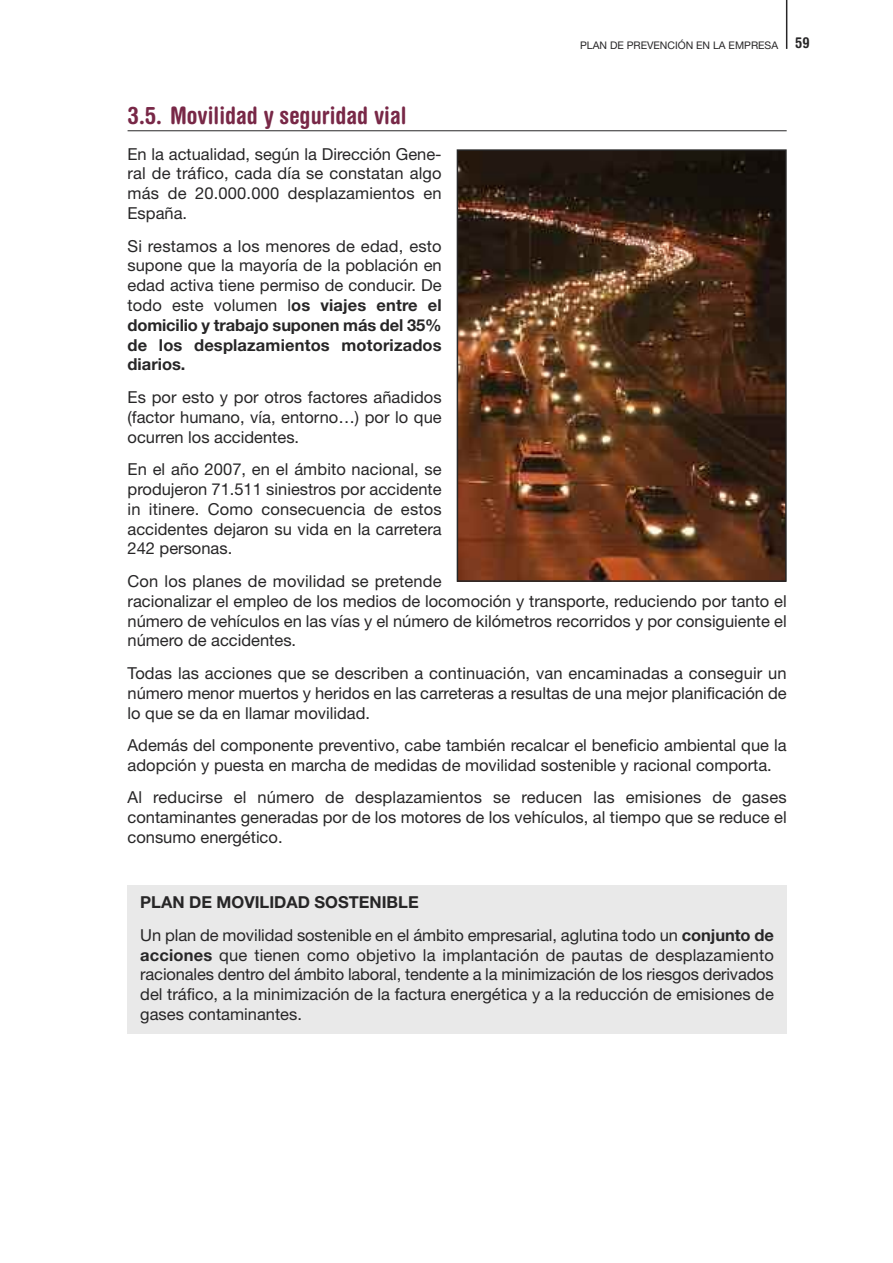
<style>
.page{position:relative;width:893px;height:1263px;background:#fff}
.page>*{position:absolute;margin:0;border:0;box-sizing:border-box;transform-origin:0 0}
.t1{font:700 condensed 24px "Helvetica Rounded";color:#782847}
.t2{font:16.5px/19.8px "Helvetica Neue";color:#272627;text-align:justify}
.t3{font:10.5px "Helvetica Neue";color:#272627}
.s1{font-family:"Helvetica Rounded";font-weight:700;font-stretch:condensed;font-size:15px}
.s2{font-weight:700}
</style>
<div class="page">
<div style="left:128px;top:885px;width:659px;height:148px;background:#e9e9e9"></div>
<hr style="left:128px;top:131px;width:659px;height:1px;background:#272627">
<hr style="left:786px;top:0;width:1px;height:49px;background:#272627">
<img style="left:460px;top:152px;width:324px;height:427px">
<div style="left:457px;top:149px;width:330px;height:433px;border:2px solid #272627"></div>
<p class="t3" style="left:580px;top:41px;width:231px">PLAN DE PREVENCIÓN EN LA EMPRESA <span class="s1">59</span></p>
<h1 class="t1" style="left:128px;top:107px;width:280px">3.5. Movilidad y seguridad vial</h1>
<p class="t2" style="left:128px;top:145px;width:316px">En la actualidad, según la Dirección Gene&shy;ral de tráfico, cada día se constatan algo más de 20.000.000 desplazamientos en España.</p>
<p class="t2" style="left:128px;top:237px;width:316px">Si restamos a los menores de edad, esto supone que la mayoría de la población en edad activa tiene permiso de conducir. De todo este volumen l<span class="s2">os viajes entre el domicilio y trabajo suponen más del 35% de los desplazamientos motorizados diarios.</span></p>
<p class="t2" style="left:128px;top:389px;width:316px">Es por esto y por otros factores añadidos (factor humano, vía, entorno…) por lo que ocurren los accidentes.</p>
<p class="t2" style="left:128px;top:461px;width:316px">En el año 2007, en el ámbito nacional, se produjeron 71.511 siniestros por accidente in itinere. Como consecuencia de estos accidentes dejaron su vida en la carretera 242 personas.</p>
<p class="t2" style="left:128px;top:573px;width:661px;text-align:left">Con los planes de movilidad se pretende<br>racionalizar el empleo de los medios de locomoción y transporte, reduciendo por tanto el número de vehículos en las vías y el número de kilómetros recorridos y por consiguiente el número de accidentes.</p>
<p class="t2" style="left:128px;top:665px;width:661px">Todas las acciones que se describen a continuación, van encaminadas a conseguir un número menor muertos y heridos en las carreteras a resultas de una mejor planificación de lo que se da en llamar movilidad.</p>
<p class="t2" style="left:128px;top:737px;width:661px">Además del componente preventivo, cabe también recalcar el beneficio ambiental que la adopción y puesta en marcha de medidas de movilidad sostenible y racional comporta.</p>
<p class="t2" style="left:128px;top:789px;width:661px">Al reducirse el número de desplazamientos se reducen las emisiones de gases contaminantes generadas por de los motores de los vehículos, al tiempo que se reduce el consumo energético.</p>
<p class="t2" style="left:140px;top:888px;width:635px;line-height:32.5px"><span class="s2">PLAN DE MOVILIDAD SOSTENIBLE<br></span>Un plan de movilidad sostenible en el ámbito empresarial, aglutina todo un <span class="s2">conjunto de</span></p>
<p class="t2" style="left:140px;top:946px;width:635px"><span class="s2">acciones</span> que tienen como objetivo la implantación de pautas de desplazamiento racionales dentro del ámbito laboral, tendente a la minimización de los riesgos derivados del tráfico, a la minimización de la factura energética y a la reducción de emisiones de gases contaminantes.</p>
</div>
